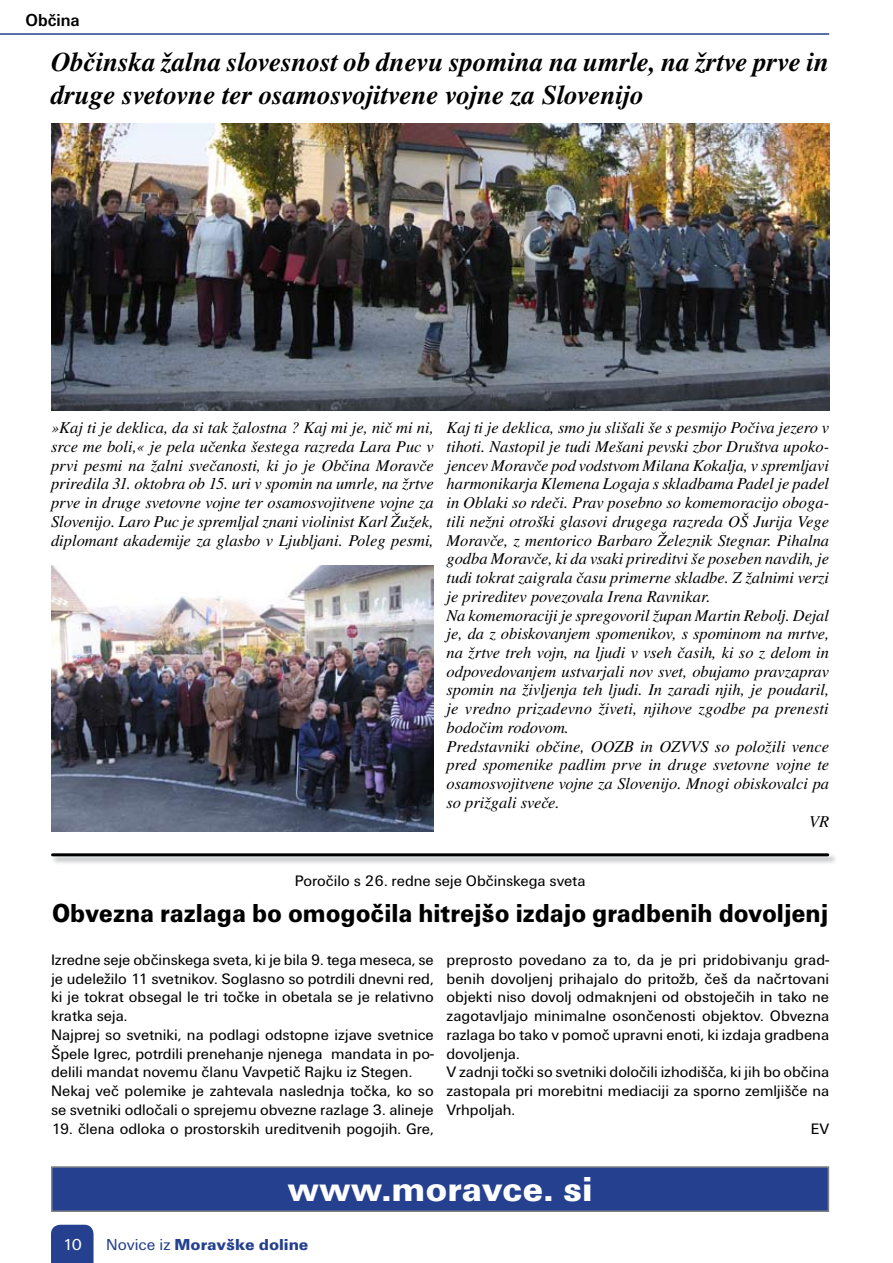
<style>
.page{position:relative;width:893px;height:1263px;background:#fff}
.page>*{position:absolute;margin:0;border:0;box-sizing:border-box;transform-origin:0 0}
.t1{font:36px "Unitus TEE Blac";color:#fff}
.t2{font:italic 500 27px/32.4px "Nimbus Rom No 9 LEE";color:#000}
.t3{font:27px "Unitus TEE Blac";color:#000;scale:.9 1}
.t4{font:700 18px "Unitus TEE";color:#000;scale:.95 1}
.t5{font:italic 16.5px/18.8px "Nimbus Rom No 9 LEE";color:#000;text-align:justify}
.t6{font:16.5px "Unitus TEE Blac";color:#25408f}
.t7{font:16.5px "Unitus TEE";color:#fff}
.t8{font:15.75px/18.8px "Unitus TEE";color:#000}
.s1{font-family:"Unitus TEE"}
</style>
<div class="page">
<img style="left:51px;top:566px;width:383px;height:265px">
<img style="left:51px;top:123px;width:778px;height:287px">
<svg style="left:51px;top:853px;width:785px;height:10px;background:#d2d3d3"></svg>
<hr style="left:53px;top:853px;width:775px;height:3px;background:#000">
<div style="left:52px;top:1167px;width:776px;height:44px;background:#25408f"></div>
<div style="left:51px;top:1166px;width:778px;height:46px;border:2px solid #808285"></div>
<div style="left:51px;top:1225px;width:43px;height:38px;background:#25408f"></div>
<hr style="left:0;top:33px;width:829px;height:2px;background:#25408f">
<p class="t4" style="left:26px;top:10px;width:59px">Občina</p>
<h2 class="t2" style="left:51px;top:46px;width:780px">Občinska žalna slovesnost ob dnevu spomina na umrle, na žrtve prve in druge svetovne ter osamosvojitvene vojne za Slovenijo</h2>
<p class="t5" style="left:51px;top:418px;width:384px">»Kaj ti je deklica, da si tak žalostna ? Kaj mi je, nič mi ni, srce me boli,« je pela učenka šestega razreda Lara Puc v prvi pesmi na žalni svečanosti, ki jo je Občina Moravče priredila 31. oktobra ob 15. uri v spomin na umrle, na žrtve prve in druge svetovne vojne ter osamosvojitvene vojne za Slovenijo. Laro Puc je spremljal znani violinist Karl Žužek, diplomant akademije za glasbo v Ljubljani. Poleg pesmi,</p>
<p class="t5" style="left:446px;top:418px;width:384px">Kaj ti je deklica, smo ju slišali še s pesmijo Počiva jezero v</p>
<p class="t5" style="left:446px;top:437px;width:384px">tihoti. Nastopil je tudi Mešani pevski zbor Društva upoko-</p>
<p class="t5" style="left:446px;top:456px;width:384px">jencev Moravče pod vodstvom Milana Kokalja, v spremljavi</p>
<p class="t5" style="left:446px;top:474px;width:384px">harmonikarja Klemena Logaja s skladbama Padel je padel</p>
<p class="t5" style="left:446px;top:493px;width:384px">in Oblaki so rdeči. Prav posebno so komemoracijo oboga-</p>
<p class="t5" style="left:446px;top:512px;width:384px">tili nežni otroški glasovi drugega razreda OŠ Jurija Vege</p>
<p class="t5" style="left:446px;top:531px;width:384px">Moravče, z mentorico Barbaro Železnik Stegnar. Pihalna</p>
<p class="t5" style="left:446px;top:549px;width:384px">godba Moravče, ki da vsaki prireditvi še poseben navdih, je</p>
<p class="t5" style="left:446px;top:568px;width:384px">tudi tokrat zaigrala času primerne skladbe. Z žalnimi verzi</p>
<p class="t5" style="left:446px;top:587px;width:266px">je prireditev povezovala Irena Ravnikar.</p>
<p class="t5" style="left:446px;top:606px;width:384px">Na komemoraciji je spregovoril župan Martin Rebolj. Dejal</p>
<p class="t5" style="left:446px;top:624px;width:384px">je, da z obiskovanjem spomenikov, s spominom na mrtve,</p>
<p class="t5" style="left:446px;top:643px;width:384px">na žrtve treh vojn, na ljudi v vseh časih, ki so z delom in</p>
<p class="t5" style="left:446px;top:662px;width:384px">odpovedovanjem ustvarjali nov svet, obujamo pravzaprav</p>
<p class="t5" style="left:446px;top:681px;width:384px">spomin na življenja teh ljudi. In zaradi njih, je poudaril,</p>
<p class="t5" style="left:446px;top:699px;width:384px">je vredno prizadevno živeti, njihove zgodbe pa prenesti</p>
<p class="t5" style="left:446px;top:718px;width:124px">bodočim rodovom.</p>
<p class="t5" style="left:446px;top:737px;width:384px">Predstavniki občine, OOZB in OZVVS so položili vence</p>
<p class="t5" style="left:446px;top:756px;width:384px">pred spomenike padlim prve in druge svetovne vojne te</p>
<p class="t5" style="left:446px;top:774px;width:384px">osamosvojitvene vojne za Slovenijo. Mnogi obiskovalci pa</p>
<p class="t5" style="left:446px;top:793px;width:115px">so prižgali sveče.</p>
<p class="t5" style="left:809px;top:812px;width:22px">VR</p>
<p class="t8" style="left:295px;top:871px;width:292px">Poročilo s 26. redne seje Občinskega sveta</p>
<h2 class="t3" style="left:52px;top:898px;width:864px">Obvezna razlaga bo omogočila hitrejšo izdajo gradbenih dovoljenj</h2>
<p class="t8" style="left:51px;top:950px;width:384px">Izredne seje občinskega sveta, ki je bila 9. tega meseca, se je udeležilo 11 svetnikov. Soglasno so potrdili dnevni red, ki je tokrat obsegal le tri točke in obetala se je relativno kratka seja.<br>Najprej so svetniki, na podlagi odstopne izjave svetnice Špele Igrec, potrdili prenehanje njenega mandata in po&shy;delili mandat novemu članu Vavpetič Rajku iz Stegen.<br>Nekaj več polemike je zahtevala naslednja točka, ko so se svetniki odločali o sprejemu obvezne razlage 3. alineje</p>
<p class="t8" style="left:51px;top:1119px;width:384px">19. člena odloka o prostorskih ureditvenih pogojih. Gre,</p>
<p class="t8" style="left:446px;top:950px;width:384px">preprosto povedano za to, da je pri pridobivanju grad-</p>
<p class="t8" style="left:446px;top:969px;width:384px">benih dovoljenj prihajalo do pritožb, češ da načrtovani</p>
<p class="t8" style="left:446px;top:988px;width:384px">objekti niso dovolj odmaknjeni od obstoječih in tako ne</p>
<p class="t8" style="left:446px;top:1006px;width:384px">zagotavljajo minimalne osončenosti objektov. Obvezna</p>
<p class="t8" style="left:446px;top:1025px;width:384px">razlaga bo tako v pomoč upravni enoti, ki izdaja gradbena</p>
<p class="t8" style="left:446px;top:1044px;width:75px">dovoljenja.</p>
<p class="t8" style="left:446px;top:1063px;width:384px">V zadnji točki so svetniki določili izhodišča, ki jih bo občina</p>
<p class="t8" style="left:446px;top:1081px;width:384px">zastopala pri morebitni mediaciji za sporno zemljišče na</p>
<p class="t8" style="left:446px;top:1100px;width:70px">Vrhpoljah.</p>
<p class="t8" style="left:811px;top:1119px;width:20px">EV</p>
<h1 class="t1" style="left:288px;top:1168px;width:307px">www.moravce. si</h1>
<p class="t7" style="left:63px;top:1235px;width:21px">10</p>
<p class="t6" style="left:106px;top:1235px;width:204px"><span class="s1">Novice iz</span> Moravške doline</p>
</div>
